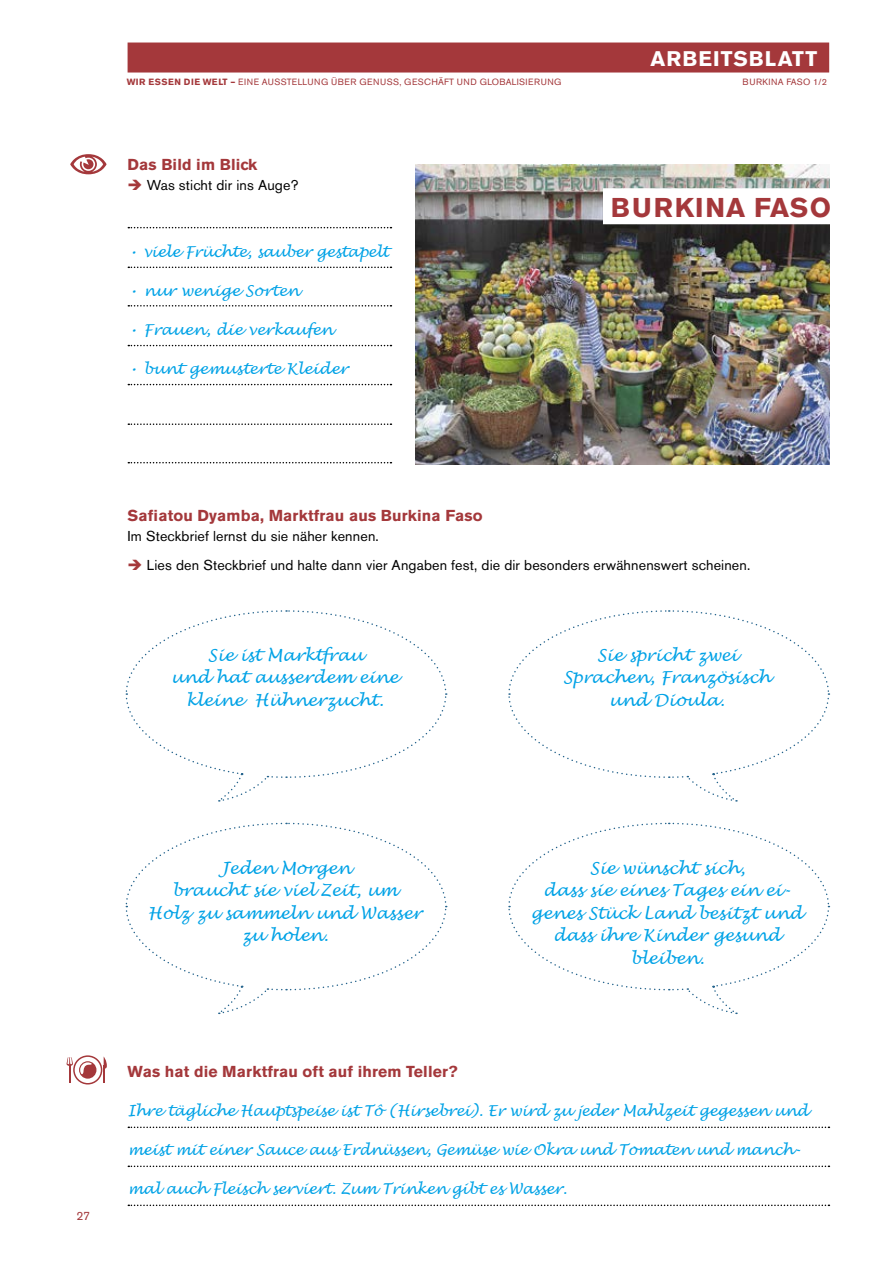
<style>
.page{position:relative;width:893px;height:1263px;background:#fff}
.page>*{position:absolute;margin:0;border:0;box-sizing:border-box;transform-origin:0 0}
.t1{font:700 27px "Akzidenz Grotesk BE";letter-spacing:.05em;color:#a4383b}
.t2{font:700 21px "Akzidenz Grotesk BE";letter-spacing:.05em;color:#fff}
.t3{font:italic 16.5px/22.5px "Lucida Handwriting";color:#00a2e6;text-align:center}
.t4{font:700 15.75px "Akzidenz Grotesk BE";letter-spacing:.01em;color:#a4383b}
.t5{font:italic 15px "Lucida Handwriting";letter-spacing:-.01em;color:#00a2e6}
.t6{font:14.25px "Akzidenz Grotesk BE";letter-spacing:.01em;color:#000}
.t7{font:12px "Akzidenz Grotesk BE";color:#a4383b}
.t8{font:9px "Akzidenz Grotesk BE";letter-spacing:.04em;color:#a4383b}
.s1{font-weight:700}
.s2{color:#a4383b}
</style>
<div class="page">
<svg style="left:128px;top:1126px;width:701px;height:2px"></svg>
<svg style="left:128px;top:1165px;width:701px;height:2px"></svg>
<svg style="left:128px;top:1204px;width:701px;height:2px"></svg>
<img style="left:415px;top:164px;width:414px;height:301px">
<div style="left:128px;top:43px;width:701px;height:30px;background:#a4383b"></div>
<svg style="left:128px;top:227px;width:263px;height:1px"></svg>
<svg style="left:128px;top:384px;width:263px;height:1px"></svg>
<svg style="left:128px;top:267px;width:263px;height:1px"></svg>
<svg style="left:128px;top:423px;width:263px;height:2px"></svg>
<svg style="left:128px;top:305px;width:263px;height:2px"></svg>
<svg style="left:128px;top:462px;width:263px;height:1px"></svg>
<svg style="left:128px;top:345px;width:263px;height:1px"></svg>
<div style="left:603px;top:188px;width:228px;height:36px;background:#fff"></div>
<div style="left:73px;top:1055px;width:29px;height:29px;border:2px solid #a4383b;border-radius:50%"></div>
<div style="left:79px;top:1061px;width:17px;height:18px;background:#a4383b;border-radius:50%"></div>
<svg style="left:80px;top:1062px;width:14px;height:14px"></svg>
<svg style="left:104px;top:1057px;width:3px;height:25px"></svg>
<svg style="left:66px;top:1057px;width:7px;height:25px"></svg>
<svg style="left:125px;top:610px;width:322px;height:192px"></svg>
<svg style="left:125px;top:822px;width:322px;height:192px"></svg>
<svg style="left:508px;top:610px;width:322px;height:192px"></svg>
<svg style="left:508px;top:822px;width:322px;height:192px"></svg>
<svg style="left:70px;top:154px;width:37px;height:20px"></svg>
<h2 class="t2" style="left:651px;top:46px;width:168px">ARBEITSBLATT</h2>
<p class="t8" style="left:127px;top:77px;width:436px"><span class="s1">WIR ESSEN DIE WELT –</span> EINE AUSSTELLUNG ÜBER GENUSS, GESCHÄFT UND GLOBALISIERUNG</p>
<p class="t8" style="left:743px;top:77px;width:86px">BURKINA FASO 1/2</p>
<p class="t4" style="left:128px;top:155px;width:131px">Das Bild im Blick</p>
<p class="t6" style="left:128px;top:176px;width:173px"><span class="s2">➔</span> Was sticht dir ins Auge?</p>
<p class="t5" style="left:128px;top:243px;width:262px">• viele Früchte, sauber gestapelt</p>
<p class="t5" style="left:128px;top:282px;width:172px">• nur wenige Sorten</p>
<p class="t5" style="left:128px;top:321px;width:206px">• Frauen, die verkaufen</p>
<p class="t5" style="left:128px;top:360px;width:221px">• bunt gemusterte Kleider</p>
<h1 class="t1" style="left:611px;top:192px;width:222px">BURKINA FASO</h1>
<p class="t4" style="left:128px;top:506px;width:357px">Safiatou Dyamba, Marktfrau aus Burkina Faso</p>
<p class="t6" style="left:128px;top:527px;width:253px">Im Steckbrief lernst du sie näher kennen.</p>
<p class="t6" style="left:128px;top:556px;width:624px"><span class="s2">➔</span> Lies den Steckbrief und halte dann vier Angaben fest, die dir besonders erwähnenswert scheinen.</p>
<p class="t3" style="left:171px;top:644px;width:229px">Sie ist Marktfrau<br>und hat ausserdem eine kleine Hühnerzucht.</p>
<p class="t3" style="left:563px;top:644px;width:209px">Sie spricht zwei<br>Sprachen, Französisch und Dioula.</p>
<p class="t3" style="left:148px;top:857px;width:275px">Jeden Morgen<br>braucht sie viel Zeit, um<br>Holz zu sammeln und Wasser zu holen.</p>
<p class="t3" style="left:531px;top:857px;width:273px">Sie wünscht sich,<br>dass sie eines Tages ein ei&shy;genes Stück Land besitzt und dass ihre Kinder gesund bleiben.</p>
<p class="t7" style="left:77px;top:1209px;width:15px">27</p>
<p class="t4" style="left:128px;top:1062px;width:332px">Was hat die Marktfrau oft auf ihrem Teller?</p>
<p class="t5" style="left:128px;top:1101px;width:682px">Ihre tägliche Hauptspeise ist Tô (Hirsebrei). Er wird zu jeder Mahlzeit gegessen und</p>
<p class="t5" style="left:128px;top:1140px;width:674px">meist mit einer Sauce aus Erdnüssen, Gemüse wie Okra und Tomaten und manch-</p>
<p class="t5" style="left:128px;top:1179px;width:441px">mal auch Fleisch serviert. Zum Trinken gibt es Wasser.</p>
</div>
